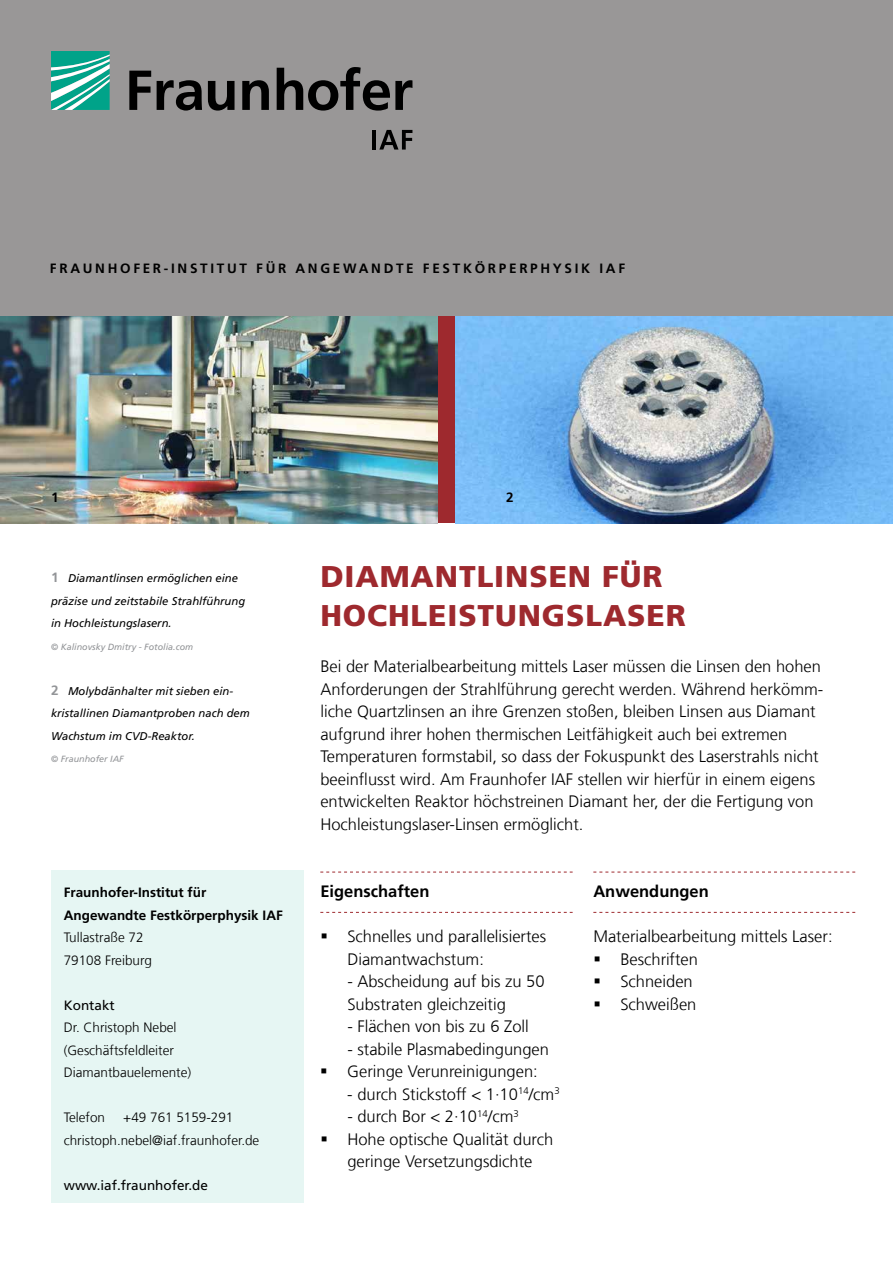
<style>
.page{position:relative;width:893px;height:1263px;background:#fff}
.page>*{position:absolute;margin:0;border:0;box-sizing:border-box;transform-origin:0 0}
.t1{font:900 30px/39px "Frutiger LT Com";letter-spacing:.03em;color:#9e292e}
.t2{font:300 16.5px/22.5px "Frutiger LT Com";color:#000}
.t3{font:700 16.5px "Frutiger LT Com";color:#000}
.t4{font:300 13.5px/22.5px "Frutiger LT Com";color:#000}
.t5{font:700 13.5px/22.5px "Frutiger LT Com";color:#000}
.t6{font:700 13.5px "Frutiger LT Com";letter-spacing:.2em;color:#000}
.t7{font:13.5px "Frutiger LT Com";color:#000}
.t8{font:italic 11.25px/22.5px "Frutiger LT Com";color:#000}
.t9{font:italic 9px "Frutiger LT Com";color:#939598}
.s1{font-weight:700;font-style:normal;font-size:13.5px;color:#939598}
</style>
<div class="page">
<div style="left:431px;top:306px;width:31px;height:217px;background:#9e292e"></div>
<img style="left:0;top:315px;width:438px;height:208px">
<img style="left:455px;top:315px;width:438px;height:208px">
<svg style="left:320px;top:872px;width:253px;height:1px"></svg>
<svg style="left:320px;top:912px;width:253px;height:1px"></svg>
<div style="left:51px;top:869px;width:252px;height:333px;background:#e6f6f3"></div>
<svg style="left:593px;top:872px;width:262px;height:1px"></svg>
<svg style="left:593px;top:912px;width:262px;height:1px"></svg>
<div style="left:0;top:0;width:893px;height:315px;background:#999797"></div>
<svg style="left:51px;top:51px;width:59px;height:59px;background:#4abba9"></svg>
<svg style="left:129px;top:67px;width:283px;height:44px"></svg>
<hr style="left:372px;top:130px;width:4px;height:20px;background:#000">
<svg style="left:379px;top:130px;width:33px;height:20px"></svg>
<p class="t6" style="left:50px;top:260px;width:356px">FRAUNHOFER-INSTITUT Für an ge wan dte</p>
<p class="t5" style="left:423px;top:257px;width:11px">fest</p>
<p class="t5" style="left:463px;top:257px;width:146px">kör per ph ysi k iaf</p>
<p class="t5" style="left:51px;top:486px;width:9px">1</p>
<p class="t8" style="left:51px;top:567px;width:196px"><span class="s1">1</span> Diamantlinsen ermöglichen eine präzise und zeitstabile Strahlführung in Hochleistungslasern.</p>
<p class="t9" style="left:51px;top:641px;width:144px">© Kalinovsky Dmitry - Fotolia.com</p>
<p class="t8" style="left:51px;top:679px;width:200px"><span class="s1">2</span> Molybdänhalter mit sieben ein&shy;kristallinen Diamantproben nach dem<br>Wachstum im CVD-Reaktor.</p>
<p class="t9" style="left:51px;top:754px;width:74px">© Fraunhofer IAF</p>
<p class="t5" style="left:64px;top:881px;width:221px">Fraunhofer-Institut für<br>Angewandte Festkörperphysik IAF</p>
<p class="t4" style="left:64px;top:926px;width:90px">Tullastraße 72<br>79108 Freiburg</p>
<p class="t7" style="left:64px;top:997px;width:53px">Kontakt</p>
<p class="t4" style="left:64px;top:1016px;width:129px">Dr. Christoph Nebel (Geschäftsfeldleiter<br>Diamantbauelemente)</p>
<p class="t4" style="left:64px;top:1106px;width:43px">Telefon</p>
<p class="t4" style="left:64px;top:1106px;width:197px;text-indent:60px">+49 761 5159-291 christoph.nebel@iaf.fraunhofer.de</p>
<p class="t7" style="left:64px;top:1177px;width:146px">www.iaf.fraunhofer.de</p>
<p class="t5" style="left:506px;top:486px;width:9px">2</p>
<h1 class="t1" style="left:320px;top:557px;width:367px">DIAMANTLINSEN FÜR<br>HOCHLEISTUNGSLASER</h1>
<p class="t2" style="left:320px;top:655px;width:505px">Bei der Materialbearbeitung mittels Laser müssen die Linsen den hohen Anforderungen der Strahlführung gerecht werden. Während herkömm&shy;liche Quartzlinsen an ihre Grenzen stoßen, bleiben Linsen aus Diamant aufgrund ihrer hohen thermischen Leitfähigkeit auch bei extremen Temperaturen formstabil, so dass der Fokuspunkt des Laserstrahls nicht beeinflusst wird. Am Fraunhofer IAF stellen wir hierfür in einem eigens entwickelten Reaktor höchstreinen Diamant her, der die Fertigung von Hochleistungslaser-Linsen ermöglicht.</p>
<p class="t3" style="left:320px;top:882px;width:111px">Eigenschaften</p>
<p class="t2" style="left:347px;top:925px;width:200px">Schnelles und parallelisiertes<br>Diamantwachstum:</p>
<p class="t2" style="left:347px;top:970px;width:199px">- Abscheidung auf bis zu 50<br>Substraten gleichzeitig</p>
<p class="t2" style="left:347px;top:1015px;width:183px">- Flächen von bis zu 6 Zoll</p>
<p class="t2" style="left:347px;top:1038px;width:203px">- stabile Plasmabedingungen<br>Geringe Verunreinigungen:</p>
<p class="t2" style="left:347px;top:1083px;width:214px">- durch Stickstoff &lt; 1∙10<sup>14</sup>/cm<sup>3</sup></p>
<p class="t2" style="left:347px;top:1105px;width:207px">- durch Bor &lt; 2∙10<sup>14</sup>/cm<sup>3<br></sup>Hohe optische Qualität durch geringe Versetzungsdichte</p>
<p class="t3" style="left:593px;top:882px;width:117px">Anwendungen</p>
<p class="t2" style="left:620px;top:925px;width:214px;text-indent:-27px">Materialbearbeitung mittels Laser:<br>Beschriften<br>Schneiden<br>Schweißen</p>
</div>
